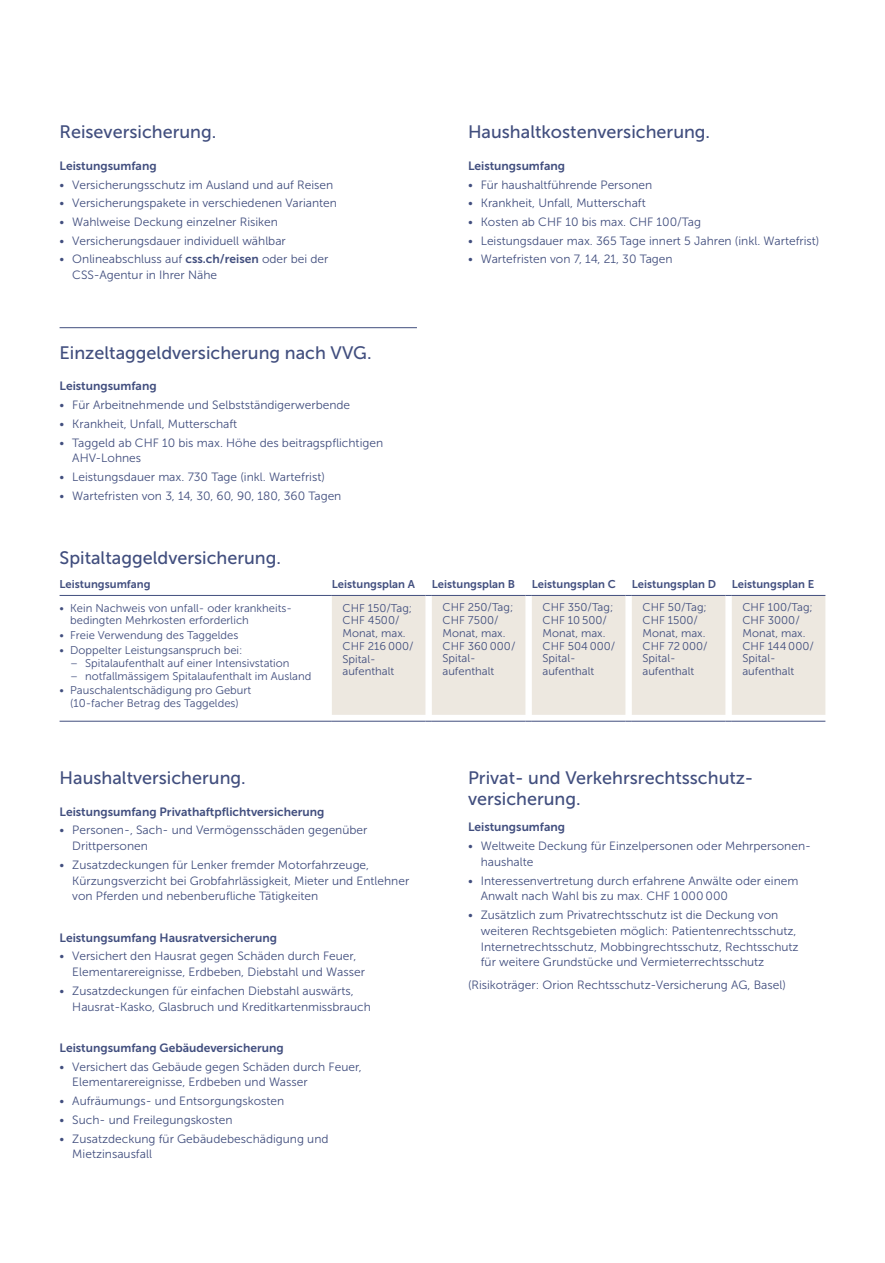
<style>
.page{position:relative;width:885px;height:1263px;background:#fff}
.page>*{position:absolute;margin:0;border:0;box-sizing:border-box;transform-origin:0 0}
.t1{font:18px/21px "Museo Sans 500";color:#414e7e}
.t2{font:12px/15.8px "Museo Sans 300";color:#414e7e}
.t3{font:12px "Museo Sans 700";color:#414e7e}
.t4{font:11.25px/12.8px "Museo Sans 300";color:#414e7e}
.t5{font:11.25px "Museo Sans 700";color:#414e7e}
.s1{font-family:"Museo Sans 700"}
</style>
<div class="page">
<hr style="left:60px;top:327px;width:357px;height:1px;background:#414e7e">
<div style="left:332px;top:596px;width:493px;height:119px;background:#ede8e0"></div>
<hr style="left:60px;top:595px;width:272px;height:1px;background:#414e7e">
<hr style="left:332px;top:595px;width:93px;height:1px;background:#414e7e">
<hr style="left:432px;top:595px;width:93px;height:1px;background:#414e7e">
<hr style="left:531px;top:595px;width:94px;height:1px;background:#414e7e">
<hr style="left:631px;top:595px;width:94px;height:1px;background:#414e7e">
<hr style="left:731px;top:595px;width:94px;height:1px;background:#414e7e">
<hr style="left:60px;top:721px;width:272px;height:1px;background:#414e7e">
<hr style="left:332px;top:721px;width:93px;height:1px;background:#414e7e">
<hr style="left:432px;top:721px;width:93px;height:1px;background:#414e7e">
<hr style="left:531px;top:721px;width:94px;height:1px;background:#414e7e">
<hr style="left:631px;top:721px;width:94px;height:1px;background:#414e7e">
<hr style="left:731px;top:721px;width:94px;height:1px;background:#414e7e">
<h1 class="t1" style="left:60px;top:122px;width:158px">Reiseversicherung.</h1>
<p class="t3" style="left:60px;top:159px;width:99px">Leistungsumfang</p>
<p class="t2" style="left:60px;top:177px;width:275px">• Versicherungsschutz im Ausland und auf Reisen</p>
<p class="t2" style="left:60px;top:195px;width:279px">• Versicherungspakete in verschiedenen Varianten</p>
<p class="t2" style="left:60px;top:214px;width:220px">• Wahlweise Deckung einzelner Risiken</p>
<p class="t2" style="left:60px;top:233px;width:228px">• Versicherungsdauer individuell wählbar</p>
<p class="t2" style="left:72px;top:252px;width:257px;text-indent:-13px">• Onlineabschluss auf <span class="s1">css.ch/reisen</span> oder bei der<br>CSS-Agentur in Ihrer Nähe</p>
<h1 class="t1" style="left:60px;top:342px;width:313px">Einzeltaggeldversicherung nach VVG.</h1>
<p class="t3" style="left:60px;top:379px;width:99px">Leistungsumfang</p>
<p class="t2" style="left:60px;top:397px;width:292px">• Für Arbeitnehmende und Selbstständigerwerbende</p>
<p class="t2" style="left:60px;top:416px;width:179px">• Krankheit, Unfall, Mutterschaft</p>
<p class="t2" style="left:72px;top:435px;width:312px;text-indent:-13px">• Taggeld ab CHF 10 bis max. Höhe des beitragspflichtigen<br>AHV- Lohnes</p>
<p class="t2" style="left:60px;top:469px;width:267px">• Leistungsdauer max. 730 Tage (inkl. Wartefrist)</p>
<p class="t2" style="left:60px;top:488px;width:283px">• Wartefristen von 3, 14, 30, 60, 90, 180, 360 Tagen</p>
<h1 class="t1" style="left:468px;top:122px;width:244px">Haushaltkostenversicherung.</h1>
<p class="t3" style="left:468px;top:159px;width:99px">Leistungsumfang</p>
<p class="t2" style="left:468px;top:177px;width:186px">• Für haushaltführende Personen</p>
<p class="t2" style="left:468px;top:195px;width:179px">• Krankheit, Unfall, Mutterschaft</p>
<p class="t2" style="left:468px;top:214px;width:234px">• Kosten ab CHF 10 bis max. CHF 100/Tag</p>
<p class="t2" style="left:468px;top:233px;width:353px">• Leistungsdauer max. 365 Tage innert 5 Jahren (inkl. Wartefrist)</p>
<p class="t2" style="left:468px;top:252px;width:206px">• Wartefristen von 7, 14, 21, 30 Tagen</p>
<h1 class="t1" style="left:60px;top:547px;width:223px">Spitaltaggeldversicherung.</h1>
<p class="t5" style="left:60px;top:578px;width:92px">Leistungsumfang</p>
<p class="t5" style="left:332px;top:578px;width:85px">Leistungsplan A</p>
<p class="t5" style="left:432px;top:578px;width:85px">Leistungsplan B</p>
<p class="t5" style="left:531px;top:578px;width:86px">Leistungsplan C</p>
<p class="t5" style="left:631px;top:578px;width:86px">Leistungsplan D</p>
<p class="t5" style="left:731px;top:578px;width:84px">Leistungsplan E</p>
<p class="t4" style="left:70px;top:601px;width:223px;text-indent:-11px">• Kein Nachweis von unfall- oder krankheits&shy;bedingten Mehrkosten erforderlich</p>
<p class="t4" style="left:60px;top:629px;width:180px">• Freie Verwendung des Taggeldes</p>
<p class="t4" style="left:60px;top:644px;width:184px">• Doppelter Leistungsanspruch bei:</p>
<p class="t4" style="left:70px;top:657px;width:221px">– Spitalaufenthalt auf einer Intensivstation</p>
<p class="t4" style="left:70px;top:669px;width:243px">– notfallmässigem Spitalaufenthalt im Ausland</p>
<p class="t4" style="left:60px;top:684px;width:193px;text-align:center">• Pauschalentschädigung pro Geburt (10-facher Betrag des Taggeldes)</p>
<p class="t4" style="left:342px;top:601px;width:73px">CHF 150/Tag;<br>CHF 4500/<br>Monat, max.<br>CHF 216 000/<br>Spital&shy;aufenthalt</p>
<p class="t4" style="left:442px;top:601px;width:74px">CHF 250/Tag;<br>CHF 7500/<br>Monat, max.<br>CHF 360 000/<br>Spital&shy;aufenthalt</p>
<p class="t4" style="left:542px;top:601px;width:74px">CHF 350/Tag;<br>CHF 10 500/<br>Monat, max.<br>CHF 504 000/<br>Spital&shy;aufenthalt</p>
<p class="t4" style="left:642px;top:601px;width:67px">CHF 50/Tag;<br>CHF 1500/<br>Monat, max.<br>CHF 72 000/<br>Spital&shy;aufenthalt</p>
<p class="t4" style="left:742px;top:601px;width:73px">CHF 100/Tag;<br>CHF 3000/<br>Monat, max.<br>CHF 144 000/<br>Spital&shy;aufenthalt</p>
<h1 class="t1" style="left:60px;top:767px;width:188px">Haushaltversicherung.</h1>
<p class="t3" style="left:60px;top:805px;width:266px">Leistungsumfang Privathaftpflichtversicherung</p>
<p class="t2" style="left:72px;top:822px;width:296px;text-indent:-13px">• Personen-, Sach- und Vermögensschäden gegenüber<br>Drittpersonen</p>
<p class="t2" style="left:72px;top:857px;width:338px;text-indent:-13px">• Zusatzdeckungen für Lenker fremder Motorfahrzeuge,<br>Kürzungsverzicht bei Grobfahrlässigkeit, Mieter und Entlehner von Pferden und nebenberufliche Tätigkeiten</p>
<p class="t3" style="left:60px;top:931px;width:219px">Leistungsumfang Hausratversicherung</p>
<p class="t2" style="left:72px;top:948px;width:294px;text-indent:-13px">• Versichert den Hausrat gegen Schäden durch Feuer,<br>Elementarereignisse, Erdbeben, Diebstahl und Wasser</p>
<p class="t2" style="left:72px;top:983px;width:300px;text-indent:-13px">• Zusatzdeckungen für einfachen Diebstahl auswärts,<br>Hausrat- Kasko, Glasbruch und Kreditkartenmissbrauch</p>
<p class="t3" style="left:60px;top:1041px;width:226px">Leistungsumfang Gebäudeversicherung</p>
<p class="t2" style="left:72px;top:1059px;width:291px;text-indent:-13px">• Versichert das Gebäude gegen Schäden durch Feuer,<br>Elementarereignisse, Erdbeben und Wasser</p>
<p class="t2" style="left:60px;top:1093px;width:226px">• Aufräumungs- und Entsorgungskosten</p>
<p class="t2" style="left:60px;top:1112px;width:174px">• Such- und Freilegungskosten</p>
<p class="t2" style="left:72px;top:1131px;width:258px;text-indent:-13px">• Zusatzdeckung für Gebäudebeschädigung und<br>Mietzinsausfall</p>
<h1 class="t1" style="left:468px;top:767px;width:284px">Privat- und Verkehrsrechtsschutz&shy;versicherung.</h1>
<p class="t3" style="left:468px;top:820px;width:99px">Leistungsumfang</p>
<p class="t2" style="left:480px;top:838px;width:332px;text-indent:-13px">• Weltweite Deckung für Einzelpersonen oder Mehrpersonen&shy;haushalte</p>
<p class="t2" style="left:480px;top:873px;width:319px;text-indent:-13px">• Interessenvertretung durch erfahrene Anwälte oder einem<br>Anwalt nach Wahl bis zu max. CHF 1 000 000</p>
<p class="t2" style="left:480px;top:907px;width:319px;text-indent:-13px">• Zusätzlich zum Privatrechtsschutz ist die Deckung von weiteren Rechtsgebieten möglich: Patientenrechtsschutz, Internetrechtsschutz, Mobbingrechtsschutz, Rechtsschutz für weitere Grundstücke und Vermieterrechtsschutz</p>
<p class="t2" style="left:468px;top:977px;width:319px">(Risikoträger: Orion Rechtsschutz-Versicherung AG, Basel)</p>
</div>
